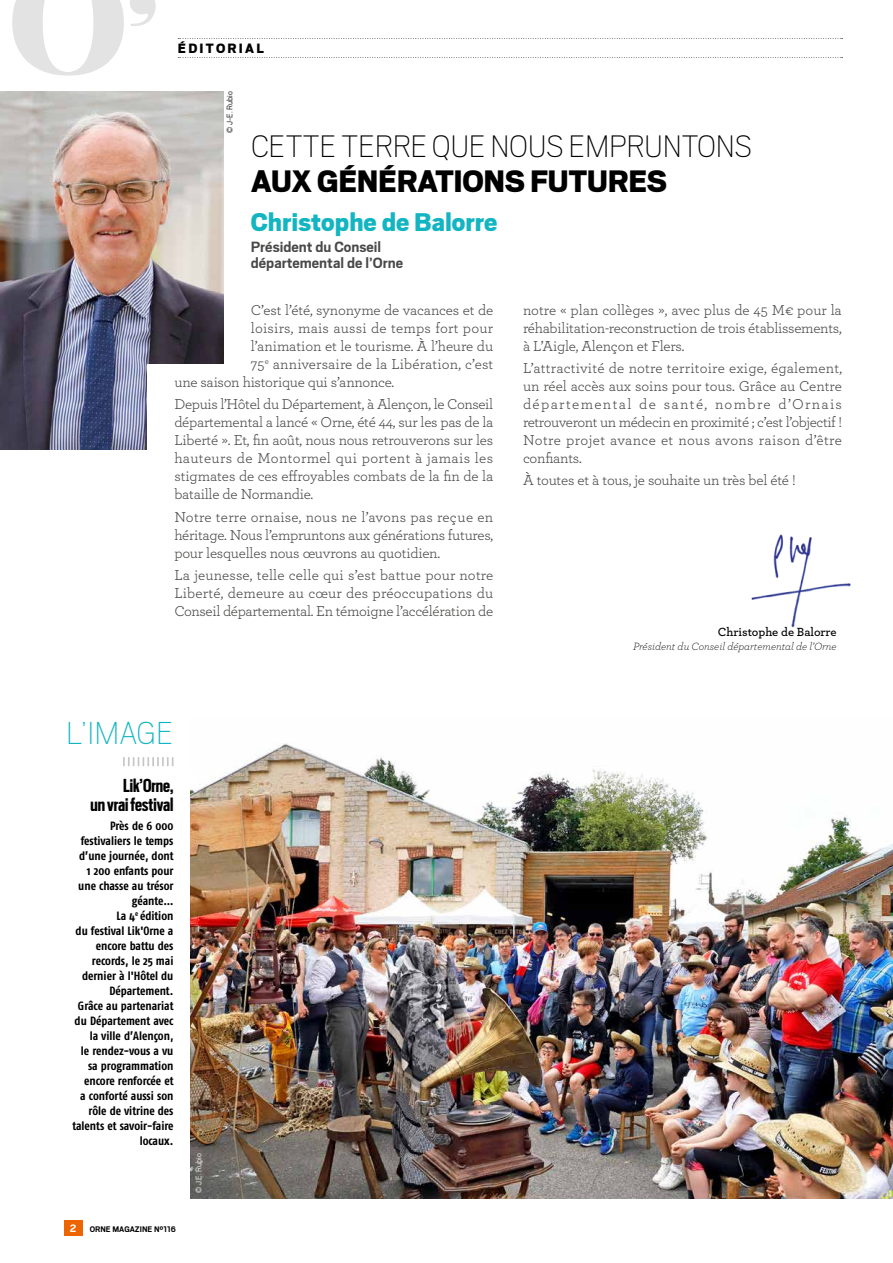
<style>
.page{position:relative;width:893px;height:1263px;background:#fff}
.page>*{position:absolute;margin:0;border:0;box-sizing:border-box;transform-origin:0 0}
.t1{font:100 35.25px "Scout";color:#12b5c1}
.t2{font:100 34.5px "Scout";letter-spacing:-.01em;color:#000}
.t3{font:900 34.5px "Scout";letter-spacing:-.01em;color:#000}
.t4{font:900 28.5px "Scout";color:#12b5c1}
.t5{font:700 21px/19.5px "Scout Cond";color:#000;text-align:right}
.t6{font:700 16.5px/16.5px "Scout";color:#484847}
.t7{font:15px/18px "Archer";letter-spacing:-.015em;color:#484847;text-align:justify}
.t8{font:15px "Archer";letter-spacing:.01em;color:#484847}
.t9{font:15px "Archer";letter-spacing:.015em;color:#484847}
.t10{font:900 15px "Scout";letter-spacing:.15em;color:#000}
.t11{font:600 12.45px "Archer";color:#000}
.t12{font:700 12px/15px "Fago Co";color:#000;text-align:right}
.t13{font:italic 300 11.1px "Archer";color:#000}
.t14{font:700 9px "Scout";color:#000}
.t15{font:300 9px "Scout";color:#000}
.t16{font:300 9px "Scout";color:#fff}
.s1{font-size:12px;color:#fff}
</style>
<div class="page">
<img style="left:0;top:92px;width:224px;height:357px">
<img style="left:751px;top:534px;width:100px;height:94px">
<svg style="left:178px;top:38px;width:665px;height:1px"></svg>
<svg style="left:178px;top:57px;width:665px;height:1px"></svg>
<div style="left:147px;top:364px;width:77px;height:87px;background:#fff"></div>
<img style="left:190px;top:743px;width:703px;height:456px">
<svg style="left:123px;top:757px;width:50px;height:9px"></svg>
<div style="left:182px;top:772px;width:17px;height:17px;background:#fff;border-radius:50%"></div>
<div style="left:64px;top:1220px;width:18px;height:16px;background:#ec6500"></div>
<svg style="left:130px;top:0;width:26px;height:26px"></svg>
<svg style="left:12px;top:0;width:112px;height:76px"></svg>
<p class="t10" style="left:178px;top:38px;width:87px">ÉDITORIAL</p>
<p class="t15" style="left:224px;top:133px;width:43px;rotate:-90deg">© J-E. Rubio</p>
<h2 class="t2" style="left:251px;top:124px;width:503px">CETTE TERRE QUE NOUS EMPRUNTONS</h2>
<h2 class="t3" style="left:251px;top:159px;width:417px">AUX GÉNÉRATIONS FUTURES</h2>
<h3 class="t4" style="left:251px;top:204px;width:248px">Christophe de Balorre</h3>
<p class="t6" style="left:251px;top:238px;width:154px">Président du Conseil départemental de l’Orne</p>
<p class="t7" style="left:251px;top:300px;width:244px">C’est l’été, synonyme de vacances et de</p>
<p class="t9" style="left:251px;top:318px;width:244px">loisirs, mais aussi de temps fort pour</p>
<p class="t7" style="left:251px;top:336px;width:244px">l’animation et le tourisme. À l’heure du</p>
<p class="t8" style="left:251px;top:354px;width:244px">75<sup>e</sup> anniversaire de la Libération, c’est</p>
<p class="t7" style="left:174px;top:372px;width:221px">une saison historique qui s’annonce.</p>
<p class="t7" style="left:174px;top:394px;width:320px">Depuis l’Hôtel du Département, à Alençon, le Conseil départemental a lancé « Orne, été 44, sur les pas de la Liberté ». Et, fin août, nous nous retrouverons sur les hauteurs de Montormel qui portent à jamais les stigmates de ces effroyables combats de la fin de la bataille de Normandie.</p>
<p class="t7" style="left:174px;top:507px;width:320px">Notre terre ornaise, nous ne l’avons pas reçue en héritage. Nous l’empruntons aux générations futures, pour lesquelles nous œuvrons au quotidien.</p>
<p class="t7" style="left:174px;top:565px;width:321px">La jeunesse, telle celle qui s’est battue pour notre Liberté, demeure au cœur des préoccupations du Conseil départemental. En témoigne l’accélération de</p>
<p class="t7" style="left:523px;top:300px;width:320px">notre « plan collèges », avec plus de 45 M€ pour la réhabilitation-reconstruction de trois établissements, à L’Aigle, Alençon et Flers.</p>
<p class="t7" style="left:523px;top:358px;width:321px">L’attractivité de notre territoire exige, également, un réel accès aux soins pour tous. Grâce au Centre départemental de santé, nombre d’Ornais retrouveront un médecin en proximité ; c’est l’objectif !<br>Notre projet avance et nous avons raison d’être confiants.</p>
<p class="t7" style="left:523px;top:471px;width:274px">À toutes et à tous, je souhaite un très bel été !</p>
<h1 class="t1" style="left:66px;top:710px;width:109px">L’IMAGE</h1>
<h3 class="t5" style="left:90px;top:774px;width:85px">Lik’Orne,<br>un vrai festival</h3>
<p class="t12" style="left:72px;top:818px;width:103px">Près de 6 000 festivaliers le temps d’une journée, dont<br>1 200 enfants pour une chasse au trésor géante…<br>La 4<sup>e</sup> édition<br>du festival Lik'Orne a encore battu des records, le 25 mai dernier à l'Hôtel du<br>Département.<br>Grâce au partenariat du Département avec la ville d’Alençon,<br>le rendez-vous a vu sa programmation encore renforcée et<br>a conforté aussi son rôle de vitrine des talents et savoir-faire locaux.</p>
<p class="t14" style="left:70px;top:1223px;width:108px"><span class="s1">2</span> ORNE MAGAZINE N°116</p>
<p class="t16" style="left:193px;top:1193px;width:41px;rotate:-90deg">© J.E. Rubio</p>
<p class="t11" style="left:718px;top:623px;width:120px">Christophe de Balorre</p>
<p class="t13" style="left:633px;top:639px;width:205px">Président du Conseil départemental de l’Orne</p>
</div>
